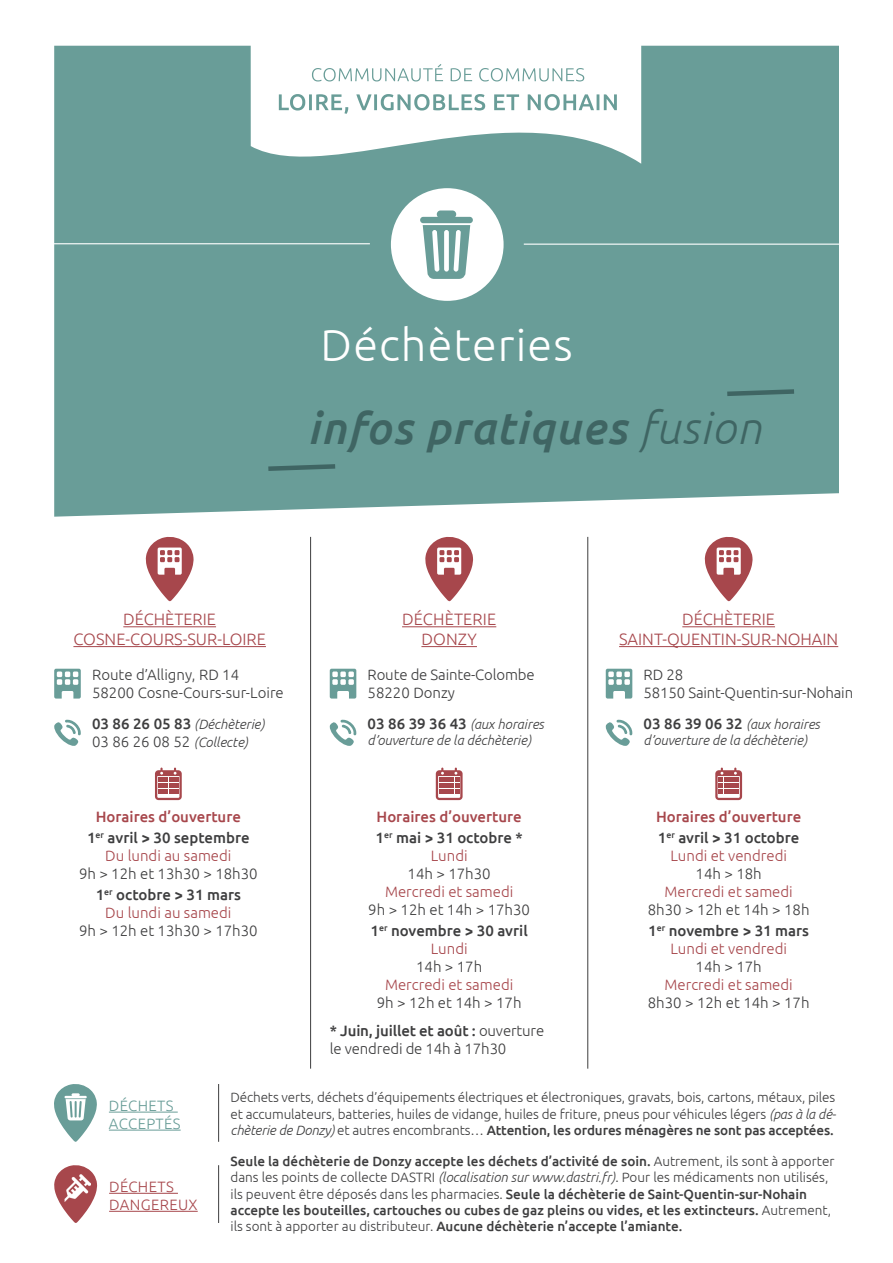
<style>
.page{position:relative;width:893px;height:1263px;background:#fff}
.page>*{position:absolute;margin:0;border:0;box-sizing:border-box;transform-origin:0 0}
.t1{font:italic 500 45px "Ubuntu";letter-spacing:.025em;color:#3f6563}
.t2{font:300 45px "Ubuntu";letter-spacing:.025em;color:#fff}
.t3{font:300 16.5px/19.8px "Ubuntu";color:#a7474c;text-align:center}
.t4{font:300 15px/18px "Ubuntu";color:#3e3e3f}
.t5{font:300 15px "Ubuntu";color:#a7474c}
.t6{font:500 15px/21px "Ubuntu";color:#a7474c}
.t7{font:300 15px/18px "Ubuntu";letter-spacing:.025em;color:#a7474c}
.t8{font:300 15px/18px "Ubuntu";letter-spacing:.025em;color:#699d98}
.t9{font:500 13.5px/16.2px "Ubuntu";color:#3e3e3f}
.t10{font:300 13.5px/16.2px "Ubuntu";letter-spacing:-.01em;color:#3e3e3f;text-align:justify}
.t11{font:italic 300 13.5px/16.2px "Ubuntu";color:#3e3e3f}
.s1{font-weight:300}
.s2{font-weight:500;font-style:normal;font-size:15px}
.s3{font-style:italic;font-size:13.5px}
.s4{color:#3e3e3f}
.s5{font-weight:500}
.s6{font-style:italic}
.s7{font-weight:300;font-style:italic}
</style>
<div class="page">
<div style="left:54px;top:46px;width:785px;height:471px;background:#699d98"></div>
<svg style="left:723px;top:387px;width:76px;height:11px"></svg>
<svg style="left:264px;top:462px;width:76px;height:11px"></svg>
<div style="left:391px;top:188px;width:113px;height:113px;background:#fff;border-radius:50%"></div>
<hr style="left:524px;top:244px;width:351px;height:1px;background:#fff">
<hr style="left:19px;top:243px;width:351px;height:1px;background:#fff">
<svg style="left:251px;top:46px;width:390px;height:142px"></svg>
<svg style="left:279px;top:94px;width:338px;height:20px"></svg>
<svg style="left:312px;top:64px;width:272px;height:17px"></svg>
<svg style="left:423px;top:225px;width:47px;height:54px"></svg>
<div style="left:420px;top:217px;width:53px;height:6px;background:#699d98;border-radius:3px"></div>
<div style="left:437px;top:210px;width:19px;height:8px;background:#699d98;border-radius:4px"></div>
<hr style="left:587px;top:537px;width:1px;height:532px;background:#3e3e3f">
<hr style="left:682px;top:626px;width:93px;height:1px;background:#a7474c">
<hr style="left:619px;top:646px;width:219px;height:1px;background:#a7474c">
<hr style="left:310px;top:537px;width:1px;height:532px;background:#3e3e3f">
<hr style="left:402px;top:626px;width:94px;height:1px;background:#a7474c">
<hr style="left:421px;top:646px;width:56px;height:1px;background:#a7474c">
<hr style="left:123px;top:626px;width:93px;height:1px;background:#a7474c">
<hr style="left:73px;top:646px;width:193px;height:1px;background:#a7474c">
<svg style="left:146px;top:536px;width:48px;height:65px"></svg>
<svg style="left:425px;top:537px;width:48px;height:64px"></svg>
<svg style="left:705px;top:536px;width:48px;height:65px"></svg>
<svg style="left:54px;top:669px;width:27px;height:29px"></svg>
<svg style="left:54px;top:719px;width:27px;height:27px"></svg>
<svg style="left:155px;top:767px;width:27px;height:33px"></svg>
<svg style="left:330px;top:669px;width:26px;height:29px"></svg>
<svg style="left:329px;top:719px;width:28px;height:27px"></svg>
<svg style="left:606px;top:669px;width:26px;height:29px"></svg>
<svg style="left:605px;top:719px;width:28px;height:27px"></svg>
<svg style="left:436px;top:767px;width:27px;height:33px"></svg>
<svg style="left:715px;top:767px;width:27px;height:33px"></svg>
<hr style="left:109px;top:1112px;width:69px;height:1px;background:#699d98">
<hr style="left:109px;top:1130px;width:72px;height:1px;background:#699d98">
<hr style="left:218px;top:1084px;width:1px;height:58px;background:#3e3e3f">
<svg style="left:54px;top:1165px;width:43px;height:58px"></svg>
<hr style="left:109px;top:1193px;width:69px;height:1px;background:#a7474c">
<hr style="left:109px;top:1211px;width:89px;height:1px;background:#a7474c">
<hr style="left:218px;top:1165px;width:1px;height:58px;background:#3e3e3f">
<svg style="left:54px;top:1084px;width:43px;height:58px"></svg>
<img style="left:63px;top:1174px;width:27px;height:28px">
<h1 class="t2" style="left:321px;top:318px;width:253px">Déchèteries</h1>
<h1 class="t1" style="left:308px;top:401px;width:455px">infos pratiques <span class="s1">fusion</span></h1>
<p class="t3" style="left:73px;top:609px;width:194px">DÉCHÈTERIE<br>COSNE-COURS-SUR-LOIRE</p>
<p class="t4" style="left:92px;top:666px;width:193px">Route d’Alligny, RD 14<br>58200 Cosne-Cours-sur-Loire</p>
<p class="t11" style="left:92px;top:716px;width:174px"><span class="s2">03 86 26 05 83</span> (Déchèterie)</p>
<p class="t4" style="left:92px;top:732px;width:157px">03 86 26 08 52 <span class="s3">(Collecte)</span></p>
<p class="t6" style="left:87px;top:805px;width:164px;text-align:center">Horaires d’ouverture<br><span class="s4">1</span><sup>er</sup> <span class="s4">avril &gt; 30 septembre</span></p>
<p class="t5" style="left:105px;top:846px;width:128px">Du lundi au samedi</p>
<p class="t4" style="left:79px;top:862px;width:180px;line-height:21px;text-align:center">9h &gt; 12h et 13h30 &gt; 18h30<br><span class="s5">1</span><sup>er</sup> <span class="s5">octobre &gt; 31 mars</span></p>
<p class="t5" style="left:105px;top:903px;width:128px">Du lundi au samedi</p>
<p class="t4" style="left:79px;top:921px;width:180px">9h &gt; 12h et 13h30 &gt; 17h30</p>
<p class="t3" style="left:402px;top:609px;width:96px">DÉCHÈTERIE<br>DONZY</p>
<p class="t4" style="left:368px;top:666px;width:169px">Route de Sainte-Colombe<br>58220 Donzy</p>
<p class="t11" style="left:368px;top:716px;width:178px"><span class="s2">03 86 39 36 43</span> (aux horaires d’ouverture de la déchèterie)</p>
<p class="t6" style="left:376px;top:805px;width:149px">Horaires d’ouverture<br><span class="s4">1</span><sup>er</sup> <span class="s4">mai &gt; 31 octobre *</span></p>
<p class="t5" style="left:431px;top:846px;width:38px">Lundi</p>
<p class="t4" style="left:408px;top:864px;width:85px">14h &gt; 17h30</p>
<p class="t5" style="left:385px;top:882px;width:130px">Mercredi et samedi</p>
<p class="t4" style="left:368px;top:898px;width:163px;line-height:21px">9h &gt; 12h et 14h &gt; 17h30<br><span class="s5">1</span><sup>er</sup> <span class="s5">novembre &gt; 30 avril</span></p>
<p class="t5" style="left:431px;top:939px;width:38px">Lundi</p>
<p class="t4" style="left:416px;top:957px;width:68px">14h &gt; 17h</p>
<p class="t5" style="left:385px;top:975px;width:130px">Mercredi et samedi</p>
<p class="t4" style="left:377px;top:993px;width:146px">9h &gt; 12h et 14h &gt; 17h</p>
<p class="t4" style="left:330px;top:1021px;width:216px"><span class="s5">* Juin, juillet et août :</span> ouverture le vendredi de 14h à 17h30</p>
<p class="t3" style="left:619px;top:609px;width:221px">DÉCHÈTERIE<br>SAINT-QUENTIN-SUR-NOHAIN</p>
<p class="t4" style="left:644px;top:666px;width:211px">RD 28<br>58150 Saint-Quentin-sur-Nohain</p>
<p class="t11" style="left:644px;top:716px;width:178px"><span class="s2">03 86 39 06 32</span> (aux horaires d’ouverture de la déchèterie)</p>
<p class="t6" style="left:656px;top:805px;width:147px">Horaires d’ouverture<br><span class="s4">1</span><sup>er</sup> <span class="s4">avril &gt; 31 octobre</span></p>
<p class="t5" style="left:670px;top:846px;width:118px">Lundi et vendredi</p>
<p class="t4" style="left:696px;top:864px;width:68px">14h &gt; 18h</p>
<p class="t5" style="left:665px;top:882px;width:130px">Mercredi et samedi</p>
<p class="t4" style="left:648px;top:898px;width:163px;line-height:21px">8h30 &gt; 12h et 14h &gt; 18h<br><span class="s5">1</span><sup>er</sup> <span class="s5">novembre &gt; 31 mars</span></p>
<p class="t5" style="left:670px;top:939px;width:118px">Lundi et vendredi</p>
<p class="t4" style="left:696px;top:957px;width:68px">14h &gt; 17h</p>
<p class="t5" style="left:665px;top:975px;width:130px">Mercredi et samedi</p>
<p class="t4" style="left:648px;top:993px;width:163px">8h30 &gt; 12h et 14h &gt; 17h</p>
<p class="t8" style="left:109px;top:1096px;width:73px">DÉCHETS<br>ACCEPTÉS</p>
<p class="t10" style="left:230px;top:1089px;width:607px">Déchets verts, déchets d’équipements électriques et électroniques, gravats, bois, cartons, métaux, piles et accumulateurs, batteries, huiles de vidange, huiles de friture, pneus pour véhicules légers <span class="s6">(pas à la dé&shy;chèterie de Donzy)</span> et autres encombrants… <span class="s5">Attention, les ordures ménagères ne sont pas acceptées.</span></p>
<p class="t9" style="left:230px;top:1153px;width:605px">Seule la déchèterie de Donzy accepte les déchets d’activité de soin. <span class="s1">Autrement, ils sont à apporter dans les points de collecte DASTRI</span> <span class="s7">(localisation sur www.dastri.fr)</span><span class="s1">. Pour les médicaments non utilisés, ils peuvent être déposés dans les pharmacies.</span> Seule la déchèterie de Saint-Quentin-sur-Nohain accepte les bouteilles, cartouches ou cubes de gaz pleins ou vides, et les extincteurs. <span class="s1">Autrement, ils sont à apporter au distributeur.</span> Aucune déchèterie n’accepte l’amiante.</p>
<p class="t7" style="left:109px;top:1177px;width:90px">DÉCHETS<br>DANGEREUX</p>
</div>
